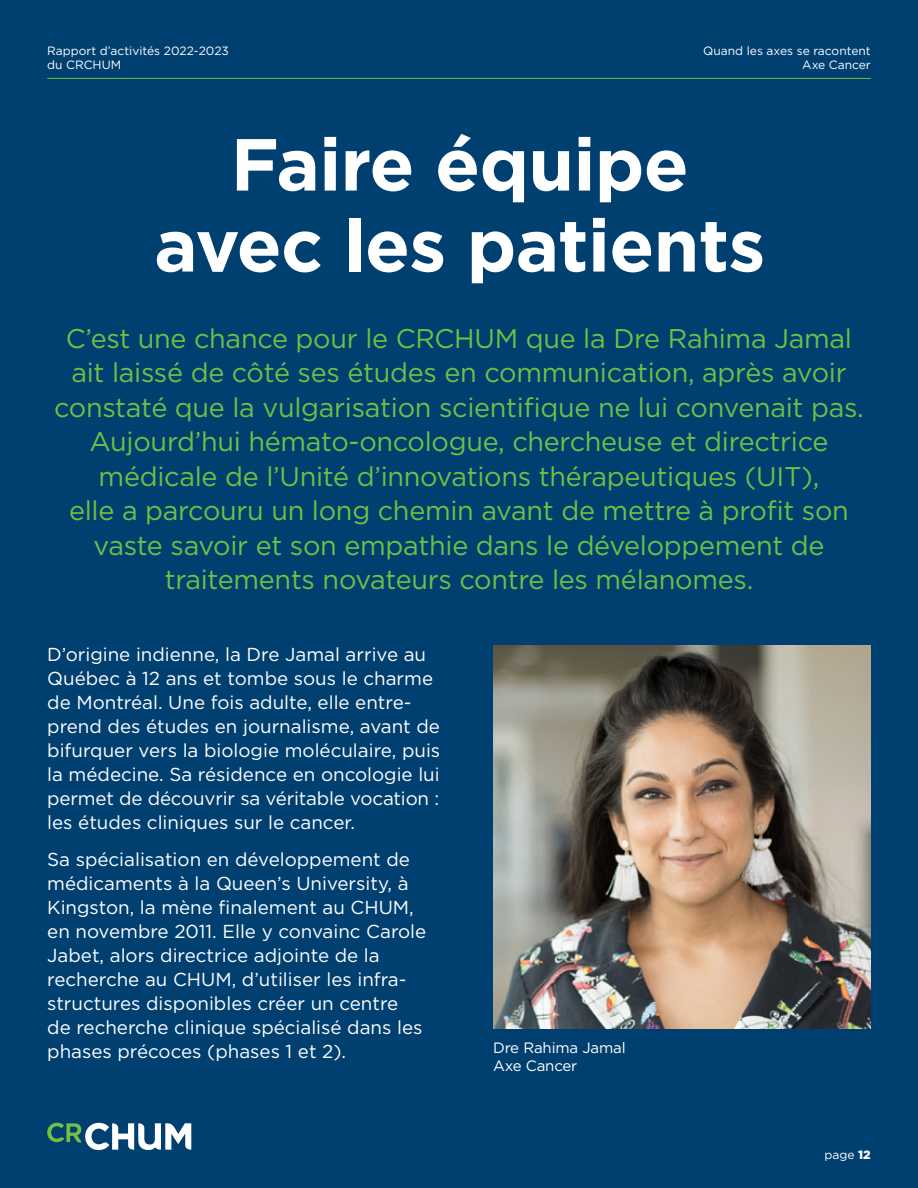
<style>
.page{position:relative;width:918px;height:1188px;background:#fff}
.page>*{position:absolute;margin:0;border:0;box-sizing:border-box;transform-origin:0 0}
.t1{font:700 73.5px/81px "Gotham";letter-spacing:-.01em;color:#fff;text-align:center}
.t2{font:27px/34.5px "Gotham";letter-spacing:-.01em;color:#71bf44;text-align:center}
.t3{font:18.75px/24px "Gotham";color:#fff}
.t4{font:15px/18px "Gotham";letter-spacing:-.01em;color:#fff}
.t5{font:12px/14.4px "Gotham";color:#fff}
.s1{font-weight:900}
</style>
<div class="page">
<div style="left:0;top:0;width:917px;height:1188px;background:#004071"></div>
<svg style="left:47px;top:1123px;width:144px;height:27px"></svg>
<hr style="left:47px;top:78px;width:824px;height:1px;background:#71bf44">
<img style="left:493px;top:646px;width:378px;height:382px">
<p class="t5" style="left:47px;top:43px;width:183px">Rapport d’activités 2022-2023 du CRCHUM</p>
<p class="t5" style="left:703px;top:43px;width:169px;text-align:right">Quand les axes se racontent<br>Axe Cancer</p>
<h1 class="t1" style="left:154px;top:124px;width:613px">Faire équipe avec les patients</h1>
<p class="t2" style="left:54px;top:320px;width:811px">C’est une chance pour le CRCHUM que la Dre Rahima Jamal ait laissé de côté ses études en communication, après avoir constaté que la vulgarisation scientifique ne lui convenait pas.<br>Aujourd’hui hémato-oncologue, chercheuse et directrice médicale de l’Unité d’innovations thérapeutiques (UIT),<br>elle a parcouru un long chemin avant de mettre à profit son vaste savoir et son empathie dans le développement de traitements novateurs contre les mélanomes.</p>
<p class="t3" style="left:47px;top:642px;width:395px">D’origine indienne, la Dre Jamal arrive au Québec à 12 ans et tombe sous le charme de Montréal. Une fois adulte, elle entre&shy;prend des études en journalisme, avant de bifurquer vers la biologie moléculaire, puis la médecine. Sa résidence en oncologie lui permet de découvrir sa véritable vocation : les études cliniques sur le cancer.</p>
<p class="t3" style="left:47px;top:847px;width:381px">Sa spécialisation en développement de médicaments à la Queen’s University, à Kingston, la mène finalement au CHUM, en novembre 2011. Elle y convainc Carole Jabet, alors directrice adjointe de la recherche au CHUM, d’utiliser les infra&shy;structures disponibles créer un centre de recherche clinique spécialisé dans les phases précoces (phases 1 et 2).</p>
<p class="t4" style="left:493px;top:1039px;width:134px">Dre Rahima Jamal<br>Axe Cancer</p>
<p class="t5" style="left:825px;top:1148px;width:48px">page <span class="s1">12</span></p>
</div>
